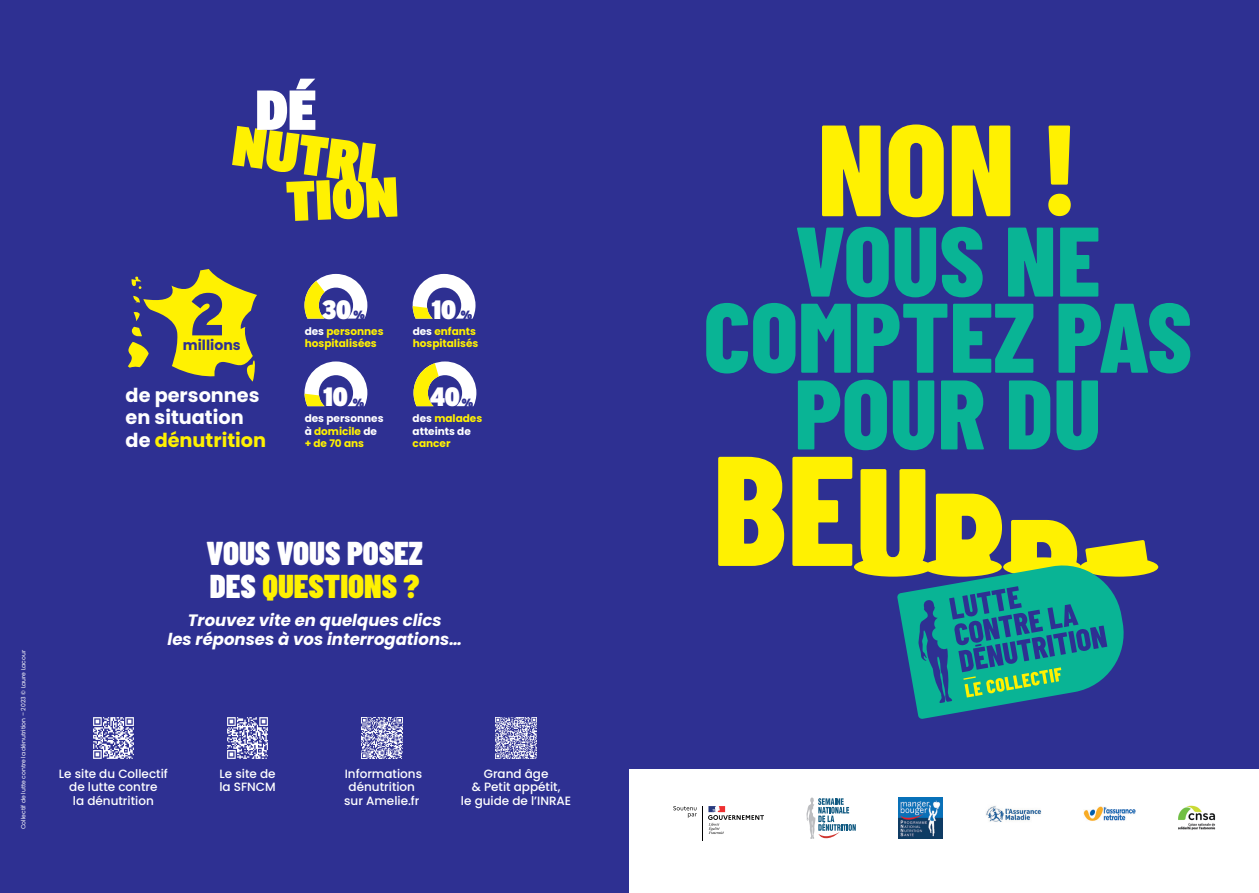
<style>
.page{position:relative;width:1259px;height:893px;background:#fff}
.page>*{position:absolute;margin:0;border:0;box-sizing:border-box;transform-origin:0 0}
.t1{font:900 59.85px "Interstate Condensed";color:#2e3092}
.t2{font:900 33px/33px "Barlow Condensed";color:#fff}
.t3{font:900 26.55px "Interstate Condensed";color:#fff}
.t4{font:700 19.2px/22px "Poppins";color:#fff}
.t5{font:italic 700 16.5px/19.5px "Poppins";color:#fff;text-align:center}
.t6{font:700 14.1px "Poppins";color:#2e3092}
.t7{font:500 12px/13.5px "Poppins";color:#fff;text-align:center}
.t8{font:700 10.5px/12px "Poppins";color:#fff101}
.t9{font:700 10.5px/12px "Poppins";color:#fff}
.t10{font:6px "Poppins";color:#fff}
.s1{font-size:12px;color:#2e3092}
.s2{color:#fff}
.s3{color:#fff101}
</style>
<div class="page">
<div style="left:608px;top:0;width:651px;height:893px;background:#2e3092"></div>
<div style="left:0;top:0;width:651px;height:893px;background:#2e3092"></div>
<svg style="left:822px;top:126px;width:58px;height:90px;background:#e3d813"></svg>
<svg style="left:888px;top:124px;width:55px;height:93px"></svg>
<svg style="left:951px;top:126px;width:59px;height:90px;background:#e1d615"></svg>
<svg style="left:1048px;top:126px;width:22px;height:90px"></svg>
<svg style="left:797px;top:227px;width:91px;height:70px"></svg>
<svg style="left:894px;top:227px;width:88px;height:70px"></svg>
<svg style="left:1008px;top:228px;width:45px;height:69px;background:#0da294"></svg>
<svg style="left:1060px;top:228px;width:38px;height:69px"></svg>
<svg style="left:706px;top:303px;width:89px;height:70px"></svg>
<svg style="left:801px;top:304px;width:49px;height:69px"></svg>
<svg style="left:857px;top:304px;width:90px;height:69px"></svg>
<svg style="left:953px;top:304px;width:80px;height:69px"></svg>
<svg style="left:1058px;top:303px;width:132px;height:70px"></svg>
<svg style="left:798px;top:380px;width:89px;height:70px"></svg>
<svg style="left:893px;top:380px;width:41px;height:70px"></svg>
<svg style="left:941px;top:380px;width:43px;height:69px"></svg>
<svg style="left:1009px;top:380px;width:41px;height:69px;background:#0f9d94"></svg>
<svg style="left:1056px;top:380px;width:42px;height:70px"></svg>
<svg style="left:718px;top:457px;width:66px;height:109px;background:#dcd118"></svg>
<svg style="left:792px;top:457px;width:60px;height:109px"></svg>
<svg style="left:854px;top:557px;width:78px;height:20px"></svg>
<svg style="left:860px;top:469px;width:299px;height:250px"></svg>
<svg style="left:232px;top:79px;width:165px;height:142px"></svg>
<svg style="left:304px;top:361px;width:63px;height:45px"></svg>
<svg style="left:413px;top:274px;width:62px;height:45px"></svg>
<svg style="left:304px;top:274px;width:63px;height:45px"></svg>
<svg style="left:413px;top:361px;width:63px;height:45px"></svg>
<img style="left:93px;top:717px;width:41px;height:42px">
<img style="left:227px;top:717px;width:41px;height:42px">
<img style="left:361px;top:717px;width:42px;height:42px">
<img style="left:495px;top:717px;width:42px;height:42px">
<svg style="left:128px;top:269px;width:129px;height:113px"></svg>
<div style="left:629px;top:770px;width:630px;height:123px;background:#fff"></div>
<svg style="left:806px;top:797px;width:50px;height:42px"></svg>
<img style="left:986px;top:806px;width:55px;height:16px">
<img style="left:1084px;top:806px;width:51px;height:15px">
<img style="left:1178px;top:805px;width:37px;height:25px">
<img style="left:898px;top:798px;width:45px;height:41px">
<svg style="left:708px;top:806px;width:56px;height:28px"></svg>
<svg style="left:673px;top:806px;width:24px;height:12px"></svg>
<hr style="left:702px;top:806px;width:1px;height:34px;background:#000001">
<h1 class="t1" style="left:191px;top:280px;width:33px">2</h1>
<p class="t6" style="left:183px;top:337px;width:59px">millions</p>
<h3 class="t3" style="left:322px;top:294px;width:44px">30<span class="s1">%</span></h3>
<p class="t8" style="left:305px;top:325px;width:80px"><span class="s2">des</span> personnes hospitalisées</p>
<h3 class="t3" style="left:432px;top:294px;width:42px">10 <span class="s1">%</span></h3>
<p class="t8" style="left:413px;top:325px;width:67px"><span class="s2">des</span> enfants hospitalisés</p>
<h3 class="t4" style="left:126px;top:385px;width:135px">de personnes</h3>
<h3 class="t3" style="left:430px;top:382px;width:45px">40<span class="s1">%</span></h3>
<h3 class="t4" style="left:126px;top:407px;width:142px">en situation de <span class="s3">dénutrition</span></h3>
<h3 class="t3" style="left:324px;top:382px;width:42px">10 <span class="s1">%</span></h3>
<p class="t8" style="left:305px;top:413px;width:80px"><span class="s2">des personnes à</span> domicile <span class="s2">de </span>+ de 70 ans</p>
<p class="t9" style="left:413px;top:413px;width:71px">des <span class="s3">malades </span>atteints de</p>
<p class="t8" style="left:413px;top:437px;width:39px">cancer</p>
<p class="t10" style="left:20px;top:829px;width:180px;rotate:-90deg">Collectif de lutte contre la dénutrition – 2023 © Laure Lacour</p>
<h2 class="t2" style="left:207px;top:535px;width:218px">VOUS VOUS POSEZ<br>DES <span class="s3">QUESTIONS ?</span></h2>
<h3 class="t5" style="left:168px;top:610px;width:296px">Trouvez vite en quelques clics<br>les réponses à vos interrogations…</h3>
<p class="t7" style="left:59px;top:767px;width:110px">Le site du Collectif de lutte contre<br>la dénutrition</p>
<p class="t7" style="left:219px;top:767px;width:58px;text-align:left">Le site de la SFNCM</p>
<p class="t7" style="left:344px;top:767px;width:79px">Informations dénutrition sur Amelie.fr</p>
<p class="t7" style="left:461px;top:767px;width:112px">Grand âge<br>&amp; Petit appétit,<br>le guide de l’INRAE</p>
</div>
